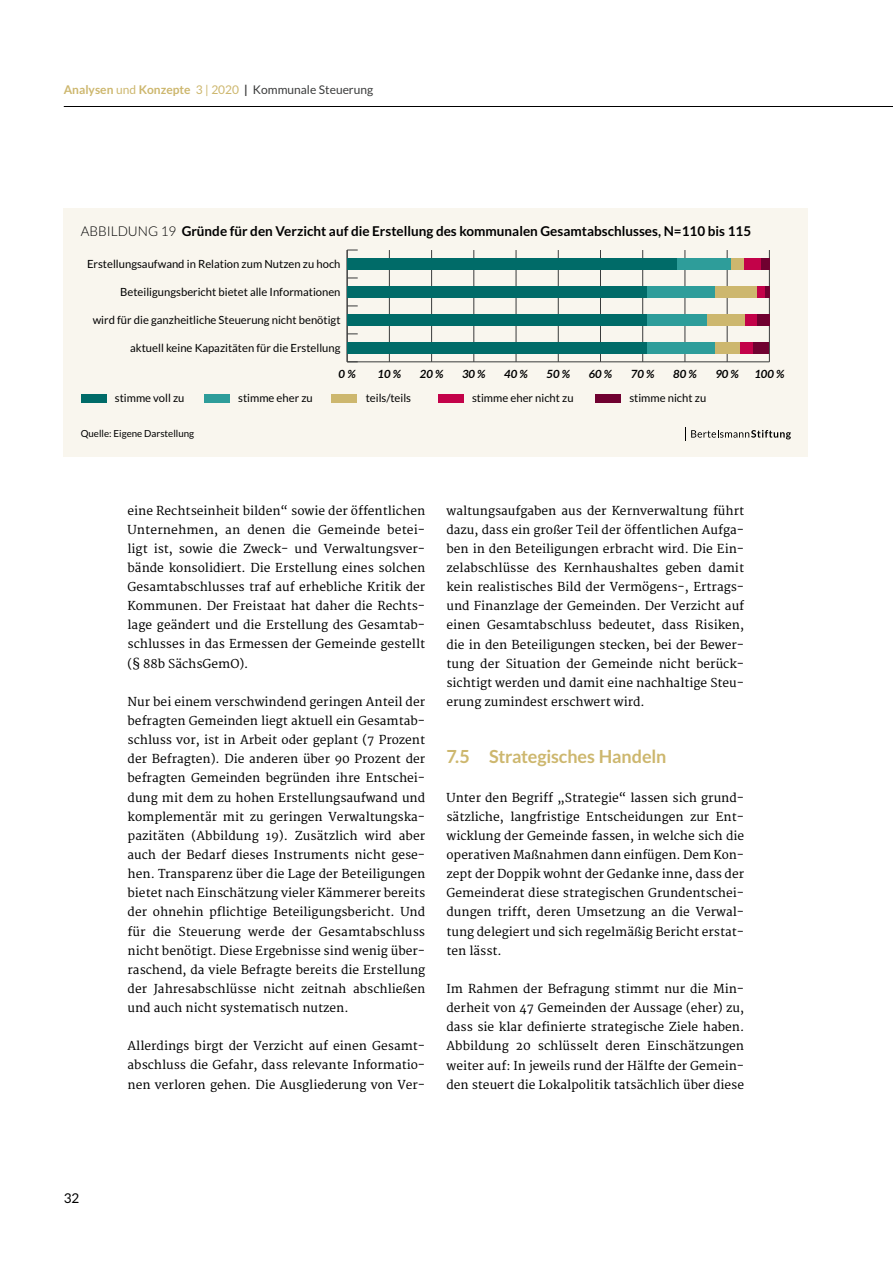
<style>
.page{position:relative;width:893px;height:1263px;background:#fff}
.page>*{position:absolute;margin:0;border:0;box-sizing:border-box;transform-origin:0 0}
.t1{font:700 18px "Lato";letter-spacing:-.01em;color:#cdb76e}
.t2{font:700 13.5px "Lato";color:#000}
.t3{font:13.5px "Lato";color:#000}
.t4{font:12px/19.2px "Merriweather";color:#000;text-align:justify}
.t5{font:12px "Lato";color:#3a3b3b}
.t6{font:11.25px "Lato";color:#000}
.t7{font:italic 700 11.25px "Lato";color:#000}
.t8{font:9.75px "Lato";color:#000}
.s1{font-weight:700;color:#cdb76e}
.s2{color:#cdb76e}
.s3{font-weight:700}
.s4{font-weight:300}
</style>
<div class="page">
<hr style="left:64px;top:106px;width:829px;height:1px;background:#000">
<div style="left:64px;top:208px;width:744px;height:249px;background:#f9f6ee"></div>
<hr style="left:347px;top:362px;width:422px;height:1px;background:#3a3b3b">
<hr style="left:389px;top:250px;width:1px;height:112px;background:#3a3b3b">
<hr style="left:431px;top:250px;width:1px;height:112px;background:#3a3b3b">
<hr style="left:474px;top:250px;width:1px;height:112px;background:#3a3b3b">
<hr style="left:516px;top:250px;width:1px;height:112px;background:#3a3b3b">
<hr style="left:558px;top:250px;width:1px;height:112px;background:#3a3b3b">
<hr style="left:600px;top:250px;width:1px;height:112px;background:#3a3b3b">
<hr style="left:642px;top:250px;width:1px;height:112px;background:#3a3b3b">
<hr style="left:685px;top:250px;width:1px;height:112px;background:#3a3b3b">
<hr style="left:727px;top:250px;width:1px;height:112px;background:#3a3b3b">
<hr style="left:769px;top:250px;width:1px;height:112px;background:#3a3b3b">
<hr style="left:347px;top:250px;width:1px;height:112px;background:#3a3b3b">
<div style="left:761px;top:258px;width:8px;height:12px;background:#700130"></div>
<hr style="left:765px;top:286px;width:4px;height:12px;background:#700130">
<div style="left:757px;top:314px;width:12px;height:12px;background:#700130"></div>
<div style="left:752px;top:342px;width:17px;height:12px;background:#700130"></div>
<div style="left:744px;top:258px;width:17px;height:12px;background:#c30249"></div>
<div style="left:757px;top:286px;width:8px;height:12px;background:#c30249"></div>
<div style="left:744px;top:314px;width:13px;height:12px;background:#c30249"></div>
<div style="left:740px;top:342px;width:12px;height:12px;background:#c30249"></div>
<div style="left:731px;top:258px;width:13px;height:12px;background:#cdb76e"></div>
<div style="left:714px;top:286px;width:43px;height:12px;background:#cdb76e"></div>
<div style="left:706px;top:314px;width:38px;height:12px;background:#cdb76e"></div>
<div style="left:714px;top:342px;width:26px;height:12px;background:#cdb76e"></div>
<div style="left:676px;top:258px;width:55px;height:12px;background:#2e9d9a"></div>
<div style="left:647px;top:286px;width:67px;height:12px;background:#2e9d9a"></div>
<div style="left:647px;top:314px;width:59px;height:12px;background:#2e9d9a"></div>
<div style="left:647px;top:342px;width:67px;height:12px;background:#2e9d9a"></div>
<div style="left:347px;top:258px;width:329px;height:12px;background:#006b68"></div>
<div style="left:347px;top:286px;width:300px;height:12px;background:#006b68"></div>
<div style="left:347px;top:314px;width:300px;height:12px;background:#006b68"></div>
<div style="left:347px;top:342px;width:300px;height:12px;background:#006b68"></div>
<div style="left:204px;top:395px;width:26px;height:8px;background:#2e9d9a"></div>
<div style="left:332px;top:395px;width:25px;height:8px;background:#cdb76e"></div>
<div style="left:81px;top:395px;width:25px;height:8px;background:#006b68"></div>
<div style="left:438px;top:395px;width:25px;height:8px;background:#c30249"></div>
<div style="left:595px;top:395px;width:26px;height:8px;background:#700130"></div>
<svg style="left:685px;top:427px;width:106px;height:13px"></svg>
<p class="t5" style="left:64px;top:83px;width:311px"><span class="s1">Analysen</span> <span class="s2">und</span> <span class="s1">Konzepte</span> <span class="s2">3 | 2020</span> <span class="s3">|</span> Kommunale Steuerung</p>
<p class="t2" style="left:81px;top:224px;width:672px"><span class="s4">ABBILDUNG 19</span> Gründe für den Verzicht auf die Erstellung des kommunalen Gesamtabschlusses, N=110 bis 115</p>
<p class="t6" style="left:87px;top:258px;width:255px">Erstellungsaufwand in Relation zum Nutzen zu hoch</p>
<p class="t6" style="left:120px;top:285px;width:222px">Beteiligungsbericht bietet alle Informationen</p>
<p class="t6" style="left:93px;top:313px;width:249px">wird für die ganzheitliche Steuerung nicht benötigt</p>
<p class="t6" style="left:130px;top:341px;width:212px">aktuell keine Kapazitäten für die Erstellung</p>
<p class="t7" style="left:339px;top:367px;width:19px">0 %</p>
<p class="t7" style="left:378px;top:367px;width:25px">10 %</p>
<p class="t7" style="left:420px;top:367px;width:25px">20 %</p>
<p class="t7" style="left:462px;top:367px;width:25px">30 %</p>
<p class="t7" style="left:504px;top:367px;width:25px">40 %</p>
<p class="t7" style="left:546px;top:367px;width:25px">50 %</p>
<p class="t7" style="left:589px;top:367px;width:25px">60 %</p>
<p class="t7" style="left:631px;top:367px;width:25px">70 %</p>
<p class="t7" style="left:673px;top:367px;width:25px">80 %</p>
<p class="t7" style="left:715px;top:367px;width:25px">90 %</p>
<p class="t7" style="left:754px;top:367px;width:32px">100 %</p>
<p class="t6" style="left:115px;top:392px;width:71px">stimme voll zu</p>
<p class="t6" style="left:238px;top:392px;width:76px">stimme eher zu</p>
<p class="t6" style="left:366px;top:392px;width:47px">teils/teils</p>
<p class="t6" style="left:472px;top:392px;width:103px">stimme eher nicht zu</p>
<p class="t6" style="left:629px;top:392px;width:78px">stimme nicht zu</p>
<p class="t8" style="left:81px;top:428px;width:115px">Quelle: Eigene Darstellung</p>
<p class="t4" style="left:128px;top:501px;width:299px">eine Rechtseinheit bilden“ sowie der öffentlichen Unternehmen, an denen die Gemeinde betei&shy;ligt ist, sowie die Zweck- und Verwaltungsver&shy;bände konsolidiert. Die Erstellung eines solchen Gesamtabschlusses traf auf erhebliche Kritik der Kommunen. Der Freistaat hat daher die Rechts&shy;lage geändert und die Erstellung des Gesamtab&shy;schlusses in das Ermessen der Gemeinde gestellt (§ 88b SächsGemO).</p>
<p class="t4" style="left:128px;top:692px;width:299px">Nur bei einem verschwindend geringen Anteil der befragten Gemeinden liegt aktuell ein Gesamtab&shy;schluss vor, ist in Arbeit oder geplant (7 Prozent der Befragten). Die anderen über 90 Prozent der befragten Gemeinden begründen ihre Entschei&shy;dung mit dem zu hohen Erstellungsaufwand und komplementär mit zu geringen Verwaltungska&shy;pazitäten (Abbildung 19). Zusätzlich wird aber auch der Bedarf dieses Instruments nicht gese&shy;hen. Transparenz über die Lage der Beteiligungen bietet nach Einschätzung vieler Kämmerer bereits der ohnehin pflichtige Beteiligungsbericht. Und für die Steuerung werde der Gesamtabschluss nicht benötigt. Diese Ergebnisse sind wenig über&shy;raschend, da viele Befragte bereits die Erstellung der Jahresabschlüsse nicht zeitnah abschließen und auch nicht systematisch nutzen.</p>
<p class="t4" style="left:128px;top:1037px;width:299px">Allerdings birgt der Verzicht auf einen Gesamt&shy;abschluss die Gefahr, dass relevante Informatio&shy;nen verloren gehen. Die Ausgliederung von Ver-</p>
<p class="t4" style="left:446px;top:501px;width:299px">waltungsaufgaben aus der Kernverwaltung führt dazu, dass ein großer Teil der öffentlichen Aufga&shy;ben in den Beteiligungen erbracht wird. Die Ein&shy;zelabschlüsse des Kernhaushaltes geben damit kein realistisches Bild der Vermögens-, Ertrags&shy;und Finanzlage der Gemeinden. Der Verzicht auf einen Gesamtabschluss bedeutet, dass Risiken, die in den Beteiligungen stecken, bei der Bewer&shy;tung der Situation der Gemeinde nicht berück&shy;sichtigt werden und damit eine nachhaltige Steu&shy;erung zumindest erschwert wird.</p>
<h1 class="t1" style="left:446px;top:746px;width:221px">7.5 Strategisches Handeln</h1>
<p class="t4" style="left:446px;top:788px;width:299px">Unter den Begriff „Strategie“ lassen sich grund&shy;sätzliche, langfristige Entscheidungen zur Ent&shy;wicklung der Gemeinde fassen, in welche sich die operativen Maßnahmen dann einfügen. Dem Kon&shy;zept der Doppik wohnt der Gedanke inne, dass der Gemeinderat diese strategischen Grundentschei&shy;dungen trifft, deren Umsetzung an die Verwal&shy;tung delegiert und sich regelmäßig Bericht erstat&shy;ten lässt.</p>
<p class="t4" style="left:446px;top:979px;width:299px">Im Rahmen der Befragung stimmt nur die Min&shy;derheit von 47 Gemeinden der Aussage (eher) zu, dass sie klar definierte strategische Ziele haben.<br>Abbildung 20 schlüsselt deren Einschätzungen weiter auf: In jeweils rund der Hälfte der Gemein&shy;den steuert die Lokalpolitik tatsächlich über diese</p>
<p class="t3" style="left:64px;top:1191px;width:17px">32</p>
</div>
